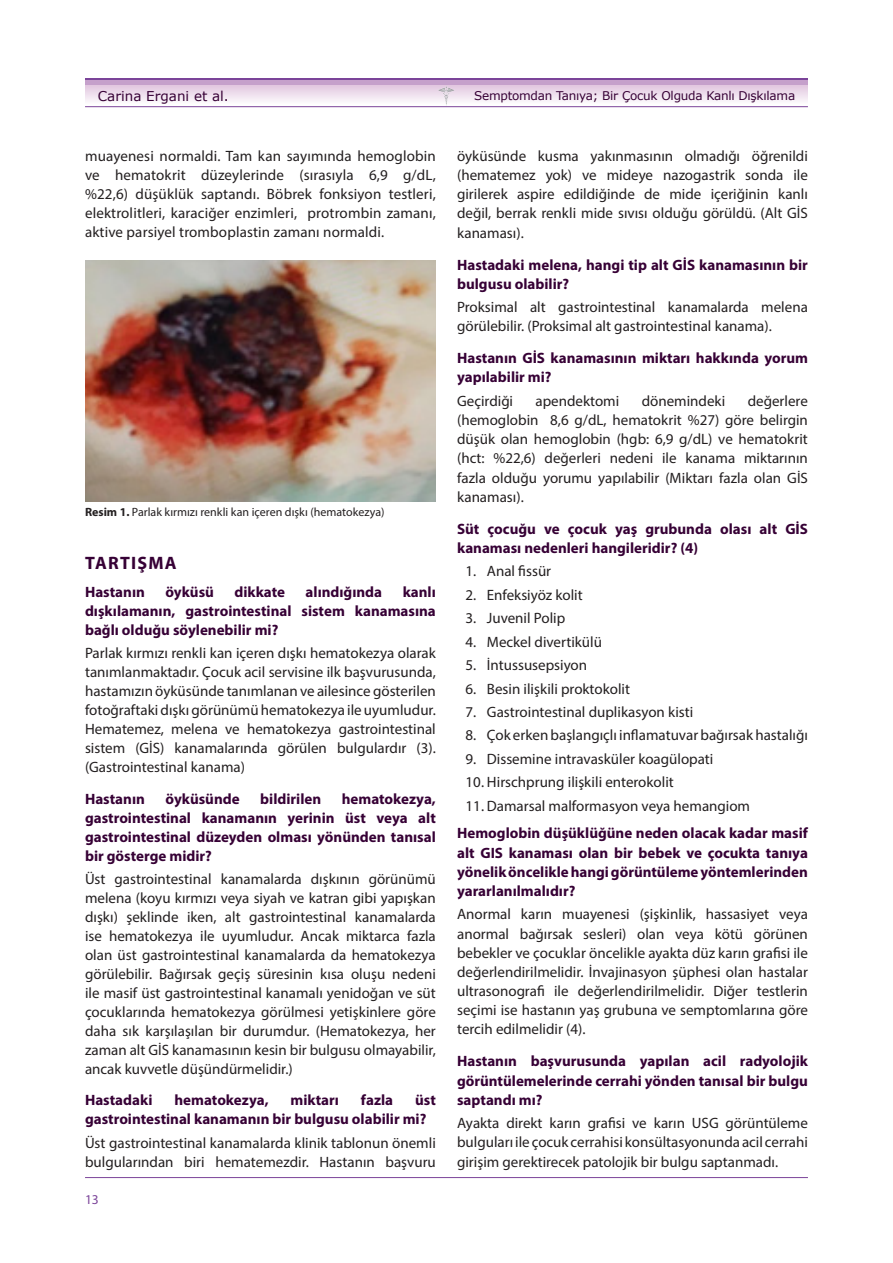
<style>
.page{position:relative;width:893px;height:1263px;background:#fff}
.page>*{position:absolute;margin:0;border:0;box-sizing:border-box;transform-origin:0 0}
.Metin_Başlıkları{font:700 18px "Myriad Pro";letter-spacing:.07em;color:#360035}
.Ana_Metin{font:15px/19px "Myriad Pro";color:#231f20;text-align:justify}
.Ara_Başlıklar{font:700 15px/19.2px "Myriad Pro";color:#360035;text-align:justify}
.t1{font:13.5px "Verdana";color:#360035}
.t2{font:13.5px "Myriad Pro";color:#7b4499}
.Tablo{font:12px "Myriad Pro";color:#231f20}
.t3{font:12px "Verdana";letter-spacing:-.02em;color:#360035}
.s1{font-weight:700}
</style>
<div class="page">
<hr style="left:85px;top:79px;width:723px;height:2px;background:#7b4499">
<hr style="left:85px;top:81px;width:723px;height:4px;background:#c5a0cb">
<svg style="left:85px;top:85px;width:723px;height:16px;background:#ecdceb"></svg>
<hr style="left:85px;top:106px;width:723px;height:1px;background:#7b4499">
<hr style="left:85px;top:1177px;width:723px;height:1px;background:#7b4499">
<img style="left:437px;top:85px;width:19px;height:20px">
<hr style="left:0;top:64px;width:1px;height:32px;background:#e2c7e0">
<img style="left:85px;top:261px;width:351px;height:240px">
<p class="t1" style="left:98px;top:87px;width:133px">Carina Ergani et al.</p>
<p class="t3" style="left:474px;top:88px;width:323px">Semptomdan Tanıya; Bir Çocuk Olguda Kanlı Dışkılama</p>
<p class="Ana_Metin" style="left:85px;top:146px;width:352px">muayenesi normaldi. Tam kan sayımında hemoglobin ve hematokrit düzeylerinde (sırasıyla 6,9 g/dL, %22,6) düşüklük saptandı. Böbrek fonksiyon testleri, elektrolitleri, karaciğer enzimleri, protrombin zamanı, aktive parsiyel tromboplastin zamanı normaldi.</p>
<p class="Tablo" style="left:85px;top:505px;width:301px"><span class="s1">Resim 1.</span> Parlak kırmızı renkli kan içeren dışkı (hematokezya)</p>
<p class="Metin_Başlıkları" style="left:85px;top:551px;width:93px">TARTIŞMA</p>
<p class="Ara_Başlıklar" style="left:85px;top:581px;width:61px">Hastanın</p>
<p class="Ara_Başlıklar" style="left:165px;top:581px;width:50px">öyküsü</p>
<p class="Ara_Başlıklar" style="left:234px;top:581px;width:52px">dikkate</p>
<p class="Ara_Başlıklar" style="left:306px;top:581px;width:78px">alındığında</p>
<p class="Ara_Başlıklar" style="left:85px;top:582px;width:352px;text-indent:318px">kanlı dışkılamanın, gastrointestinal sistem kanamasına bağlı olduğu söylenebilir mi?</p>
<p class="Ana_Metin" style="left:85px;top:643px;width:352px">Parlak kırmızı renkli kan içeren dışkı hematokezya olarak tanımlanmaktadır. Çocuk acil servisine ilk başvurusunda, hastamızın öyküsünde tanımlanan ve ailesince gösterilen fotoğraftaki dışkı görünümü hematokezya ile uyumludur.<br>Hematemez, melena ve hematokezya gastrointestinal sistem (GİS) kanamalarında görülen bulgulardır (3). (Gastrointestinal kanama)</p>
<p class="Ara_Başlıklar" style="left:85px;top:788px;width:61px">Hastanın</p>
<p class="Ara_Başlıklar" style="left:166px;top:788px;width:76px">öyküsünde</p>
<p class="Ara_Başlıklar" style="left:260px;top:788px;width:62px">bildirilen</p>
<p class="Ara_Başlıklar" style="left:85px;top:788px;width:352px;text-indent:257px">hematokezya, gastrointestinal kanamanın yerinin üst veya alt gastrointestinal düzeyden olması yönünden tanısal bir gösterge midir?</p>
<p class="Ana_Metin" style="left:85px;top:869px;width:352px">Üst gastrointestinal kanamalarda dışkının görünümü melena (koyu kırmızı veya siyah ve katran gibi yapışkan dışkı) şeklinde iken, alt gastrointestinal kanamalarda ise hematokezya ile uyumludur. Ancak miktarca fazla olan üst gastrointestinal kanamalarda da hematokezya görülebilir. Bağırsak geçiş süresinin kısa oluşu nedeni ile masif üst gastrointestinal kanamalı yenidoğan ve süt çocuklarında hematokezya görülmesi yetişkinlere göre daha sık karşılaşılan bir durumdur. (Hematokezya, her zaman alt GİS kanamasının kesin bir bulgusu olmayabilir, ancak kuvvetle düşündürmelidir.)</p>
<p class="Ara_Başlıklar" style="left:85px;top:1090px;width:69px">Hastadaki</p>
<p class="Ara_Başlıklar" style="left:174px;top:1090px;width:96px">hematokezya,</p>
<p class="Ara_Başlıklar" style="left:291px;top:1090px;width:50px">miktarı</p>
<p class="Ara_Başlıklar" style="left:361px;top:1090px;width:34px">fazla</p>
<p class="Ara_Başlıklar" style="left:85px;top:1090px;width:352px;text-indent:330px">üst gastrointestinal kanamanın bir bulgusu olabilir mi?</p>
<p class="Ana_Metin" style="left:85px;top:1133px;width:352px">Üst gastrointestinal kanamalarda klinik tablonun önemli bulgularından biri hematemezdir. Hastanın başvuru</p>
<p class="t2" style="left:85px;top:1191px;width:15px">13</p>
<p class="Ana_Metin" style="left:457px;top:146px;width:352px">öyküsünde kusma yakınmasının olmadığı öğrenildi (hematemez yok) ve mideye nazogastrik sonda ile girilerek aspire edildiğinde de mide içeriğinin kanlı değil, berrak renkli mide sıvısı olduğu görüldü. (Alt GİS kanaması).</p>
<p class="Ara_Başlıklar" style="left:457px;top:254px;width:352px">Hastadaki melena, hangi tip alt GİS kanamasının bir bulgusu olabilir?</p>
<p class="Ana_Metin" style="left:457px;top:297px;width:352px">Proksimal alt gastrointestinal kanamalarda melena görülebilir. (Proksimal alt gastrointestinal kanama).</p>
<p class="Ara_Başlıklar" style="left:457px;top:348px;width:352px">Hastanın GİS kanamasının miktarı hakkında yorum yapılabilir mi?</p>
<p class="Ana_Metin" style="left:457px;top:391px;width:58px">Geçirdiği</p>
<p class="Ana_Metin" style="left:536px;top:391px;width:85px">apendektomi</p>
<p class="Ana_Metin" style="left:642px;top:391px;width:85px">dönemindeki</p>
<p class="Ana_Metin" style="left:457px;top:391px;width:352px;text-indent:291px">değerlere (hemoglobin 8,6 g/dL, hematokrit %27) göre belirgin düşük olan hemoglobin (hgb: 6,9 g/dL) ve hematokrit (hct: %22,6) değerleri nedeni ile kanama miktarının fazla olduğu yorumu yapılabilir (Miktarı fazla olan GİS kanaması).</p>
<p class="Ara_Başlıklar" style="left:457px;top:519px;width:352px">Süt çocuğu ve çocuk yaş grubunda olası alt GİS kanaması nedenleri hangileridir? (4)</p>
<p class="Ana_Metin" style="left:466px;top:561px;width:87px">1. Anal fissür</p>
<p class="Ana_Metin" style="left:466px;top:585px;width:119px">2. Enfeksiyöz kolit</p>
<p class="Ana_Metin" style="left:466px;top:608px;width:101px">3. Juvenil Polip</p>
<p class="Ana_Metin" style="left:466px;top:632px;width:138px">4. Meckel divertikülü</p>
<p class="Ana_Metin" style="left:466px;top:655px;width:123px">5. İntussusepsiyon</p>
<p class="Ana_Metin" style="left:466px;top:679px;width:166px">6. Besin ilişkili proktokolit</p>
<p class="Ana_Metin" style="left:466px;top:702px;width:229px">7. Gastrointestinal duplikasyon kisti</p>
<p class="Ana_Metin" style="left:466px;top:726px;width:344px">8. Çok erken başlangıçlı inflamatuvar bağırsak hastalığı</p>
<p class="Ana_Metin" style="left:466px;top:749px;width:249px">9. Dissemine intravasküler koagülopati</p>
<p class="Ana_Metin" style="left:466px;top:772px;width:210px">10. Hirschprung ilişkili enterokolit</p>
<p class="Ana_Metin" style="left:466px;top:796px;width:286px">11. Damarsal malformasyon veya hemangiom</p>
<p class="Ara_Başlıklar" style="left:457px;top:823px;width:352px">Hemoglobin düşüklüğüne neden olacak kadar masif alt GIS kanaması olan bir bebek ve çocukta tanıya yönelik öncelikle hangi görüntüleme yöntemlerinden yararlanılmalıdır?</p>
<p class="Ana_Metin" style="left:457px;top:904px;width:352px">Anormal karın muayenesi (şişkinlik, hassasiyet veya anormal bağırsak sesleri) olan veya kötü görünen bebekler ve çocuklar öncelikle ayakta düz karın grafisi ile değerlendirilmelidir. İnvajinasyon şüphesi olan hastalar ultrasonografi ile değerlendirilmelidir. Diğer testlerin seçimi ise hastanın yaş grubuna ve semptomlarına göre tercih edilmelidir (4).</p>
<p class="Ara_Başlıklar" style="left:457px;top:1051px;width:352px">Hastanın başvurusunda yapılan acil radyolojik görüntülemelerinde cerrahi yönden tanısal bir bulgu saptandı mı?</p>
<p class="Ana_Metin" style="left:457px;top:1113px;width:352px">Ayakta direkt karın grafisi ve karın USG görüntüleme bulguları ile çocuk cerrahisi konsültasyonunda acil cerrahi girişim gerektirecek patolojik bir bulgu saptanmadı.</p>
</div>
